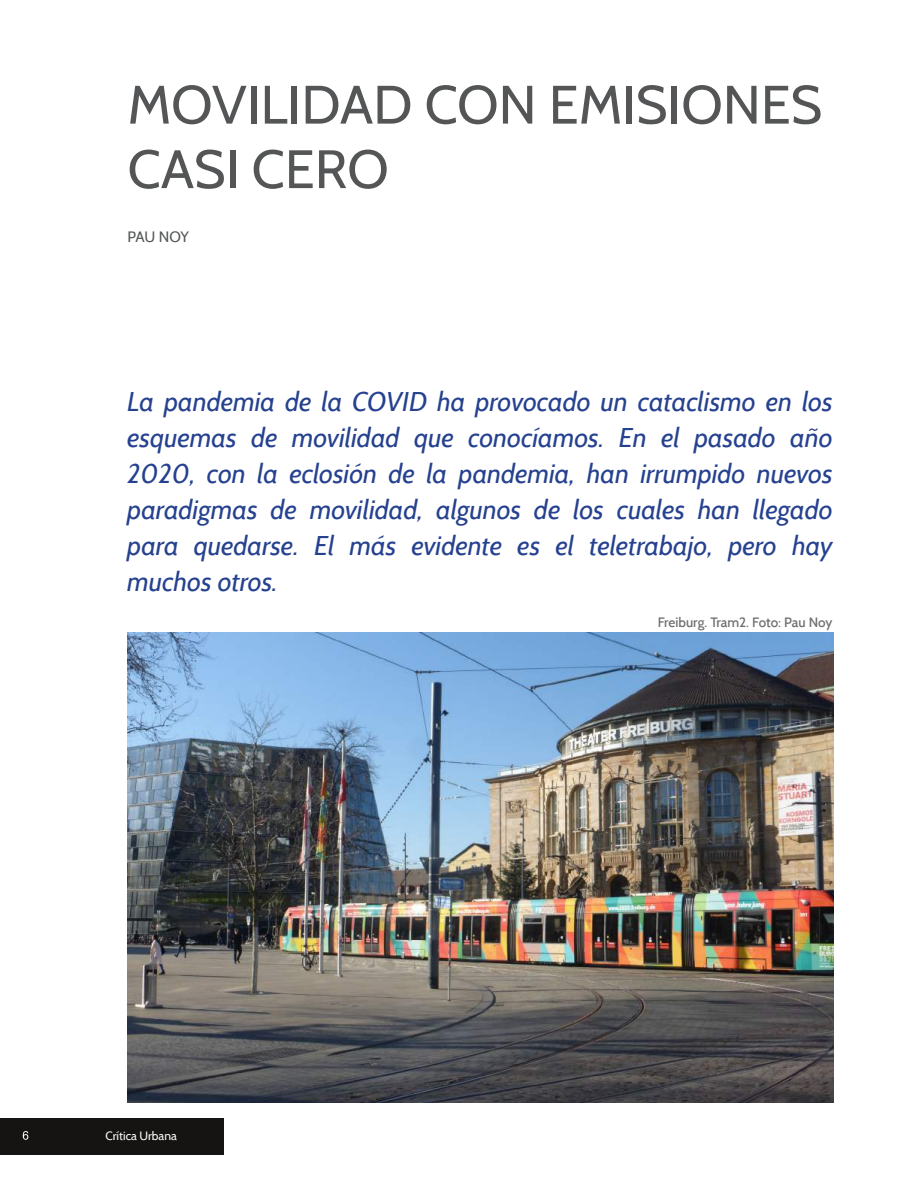
<style>
.page{position:relative;width:918px;height:1188px;background:#fff}
.page>*{position:absolute;margin:0;border:0;box-sizing:border-box;transform-origin:0 0}
.t1{font:54px/64.5px "Cabin";color:#545556}
.t2{font:italic 27px/36px "Cabin";color:#25418f;text-align:justify}
.t3{font:15px "Cabin";letter-spacing:-.02em;color:#545556}
.t4{font:500 13.5px "Cabin";letter-spacing:-.005em;color:#6d6e6f}
.t5{font:12px "Cabin";color:#fff}
</style>
<div class="page">
<div style="left:0;top:1118px;width:213px;height:36px;background:#161413"></div>
<div style="left:58px;top:1118px;width:166px;height:36px;background:#161413"></div>
<svg style="left:23px;top:1131px;width:5px;height:9px"></svg>
<img style="left:128px;top:632px;width:705px;height:471px">
<h1 class="t1" style="left:128px;top:72px;width:696px">MOVILIDAD CON EMISIONES<br>CASI CERO</h1>
<p class="t3" style="left:128px;top:228px;width:63px">PAU NOY</p>
<p class="t2" style="left:127px;top:384px;width:707px">La pandemia de la COVID ha provocado un cataclismo en los esquemas de movilidad que conocíamos. En el pasado año 2020, con la eclosión de la pandemia, han irrumpido nuevos paradigmas de movilidad, algunos de los cuales han llegado para quedarse. El más evidente es el teletrabajo, pero hay muchos otros.</p>
<p class="t5" style="left:105px;top:1128px;width:73px">Crítica Urbana</p>
<p class="t4" style="left:658px;top:614px;width:176px">Freiburg. Tram2. Foto: Pau Noy</p>
</div>
